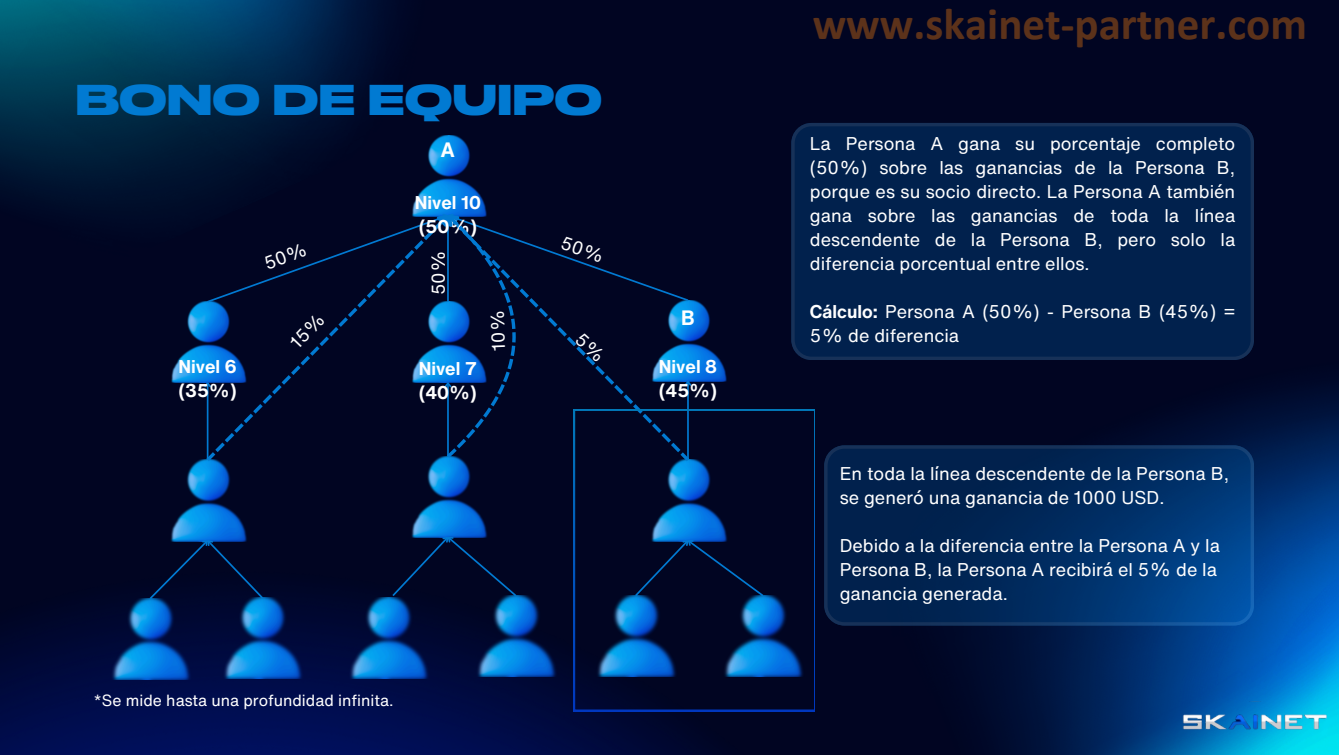
<style>
.page{position:relative;width:1339px;height:755px;background:#fff}
.page>*{position:absolute;margin:0;border:0;box-sizing:border-box;transform-origin:0 0}
.t1{font:700 45px "Calibri";color:rgb(230 118 16/.4)}
.t2{font:700 40.5px "Druk Wide Cyr";color:#017ad2}
.t3{font:700 20.25px "Helvetica Now Text";color:#fff}
.t4{font:18px/24.1px "Helvetica Now Text";color:#fff}
.t5{font:700 18px/24.1px "Helvetica Now Text";color:#fff}
.t6{font:15.75px "Helvetica Now Text";color:#fff}
.s1{font-weight:700}
</style>
<div class="page">
<div style="left:0;top:0;width:1338px;height:754px;background:#010522"></div>
<img style="left:0;top:0;width:390px;height:202px">
<img style="left:881px;top:137px;width:457px;height:617px">
<img style="left:0;top:359px;width:881px;height:395px">
<img style="left:1179px;top:701px;width:148px;height:34px">
<img style="left:373px;top:135px;width:112px;height:69px">
<img style="left:133px;top:301px;width:70px;height:81px">
<img style="left:692px;top:300px;width:71px;height:81px">
<img style="left:133px;top:460px;width:150px;height:81px">
<img style="left:75px;top:598px;width:151px;height:81px">
<img style="left:187px;top:597px;width:126px;height:81px">
<img style="left:373px;top:457px;width:150px;height:80px">
<img style="left:814px;top:595px;width:24px;height:81px">
<img style="left:464px;top:595px;width:109px;height:81px">
<svg style="left:148px;top:535px;width:117px;height:65px"></svg>
<svg style="left:390px;top:532px;width:128px;height:65px"></svg>
<img style="left:313px;top:597px;width:151px;height:81px">
<svg style="left:824px;top:445px;width:429px;height:180px;background:#012c61"></svg>
<div style="left:791px;top:123px;width:462px;height:236px;background:#01214d"></div>
<svg style="left:573px;top:409px;width:241px;height:302px"></svg>
<svg style="left:203px;top:204px;width:489px;height:253px"></svg>
<p class="t2" style="left:75px;top:74px;width:528px">BONO DE EQUIPO</p>
<p class="t3" style="left:440px;top:135px;width:16px">A</p>
<p class="t5" style="left:414px;top:190px;width:68px">Nivel 10 (50%)</p>
<p class="t4" style="left:426px;top:295px;width:46px;rotate:-90deg">50%</p>
<p class="t3" style="left:681px;top:302px;width:15px">B</p>
<h3 class="t5" style="left:178px;top:354px;width:60px">Nivel 6 (35%)</h3>
<h2 class="t5" style="left:658px;top:354px;width:60px">Nivel 8 (45%)</h2>
<p class="t5" style="left:418px;top:356px;width:60px">Nivel 7 (40%)</p>
<p class="t6" style="left:93px;top:688px;width:301px">*Se mide hasta una profundidad infinita.</p>
<h1 class="t1" style="left:812px;top:6px;width:496px">www.skainet-partner.com</h1>
<p class="t4" style="left:809px;top:131px;width:427px;text-align:justify">La Persona A gana su porcentaje completo (50%) sobre las ganancias de la Persona B, porque es su socio directo. La Persona A también gana sobre las ganancias de toda la línea descendente de la Persona B, pero solo la diferencia porcentual entre ellos.</p>
<p class="t4" style="left:809px;top:299px;width:427px"><span class="s1">Cálculo:</span> Persona A (50%) - Persona B (45%) =<br>5% de diferencia</p>
<p class="t4" style="left:839px;top:461px;width:391px">En toda la línea descendente de la Persona B, se generó una ganancia de 1000 USD.</p>
<p class="t4" style="left:839px;top:533px;width:382px">Debido a la diferencia entre la Persona A y la<br>Persona B, la Persona A recibirá el 5% de la ganancia generada.</p>
</div>
